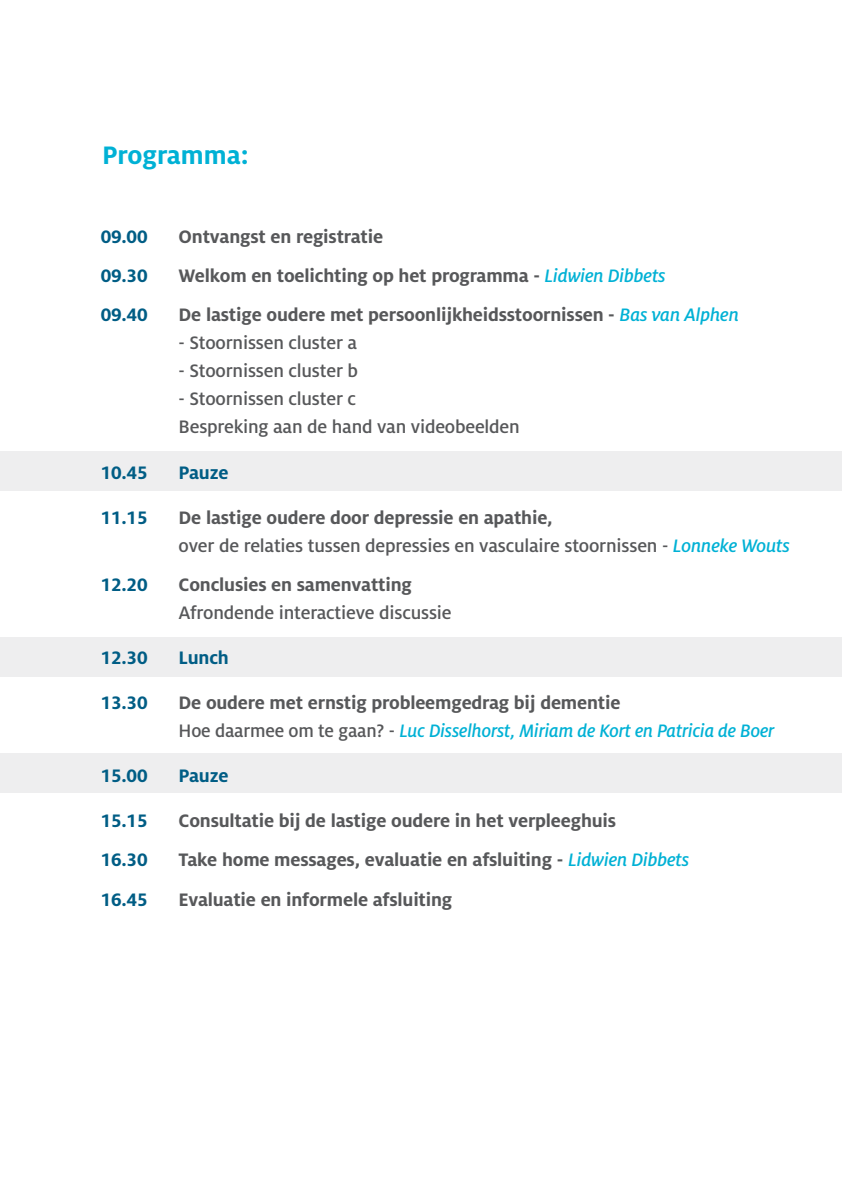
<style>
.page{position:relative;width:842px;height:1191px;background:#fff}
.page>*{position:absolute;margin:0;border:0;box-sizing:border-box;transform-origin:0 0}
.t1{font:700 28px "Milo OT";color:#00b1d5}
.t2{font:700 20px/28px "Milo OT";letter-spacing:-.01em;color:#57585a}
.t3{font:500 20px/28px "Milo OT";letter-spacing:-.01em;color:#57585a}
.t4{font:700 20px "Milo OT";letter-spacing:-.01em;color:#005d85}
.s1{font-weight:500;font-style:italic;color:#00b1d5}
.s2{font-weight:700}
.s3{font-style:italic;color:#00b1d5}
.s4{font-weight:500}
</style>
<div class="page">
<div style="left:0;top:451px;width:842px;height:40px;background:#eeeeef"></div>
<div style="left:0;top:637px;width:842px;height:40px;background:#eeeeef"></div>
<div style="left:0;top:753px;width:842px;height:40px;background:#eeeeef"></div>
<h1 class="t1" style="left:102px;top:139px;width:148px">Programma:</h1>
<p class="t4" style="left:101px;top:225px;width:48px">09.00</p>
<p class="t2" style="left:179px;top:222px;width:206px">Ontvangst en registratie</p>
<p class="t4" style="left:101px;top:264px;width:48px">09.30</p>
<p class="t2" style="left:179px;top:262px;width:489px">Welkom en toelichting op het programma - <span class="s1">Lidwien Dibbets</span></p>
<p class="t4" style="left:101px;top:304px;width:48px">09.40</p>
<p class="t2" style="left:179px;top:301px;width:562px">De lastige oudere met persoonlijkheidsstoornissen - <span class="s1">Bas van Alphen</span></p>
<p class="t3" style="left:179px;top:329px;width:180px">- Stoornissen cluster a</p>
<p class="t3" style="left:179px;top:357px;width:181px">- Stoornissen cluster b</p>
<p class="t3" style="left:179px;top:385px;width:343px">- Stoornissen cluster c<br>Bespreking aan de hand van videobeelden</p>
<p class="t4" style="left:101px;top:461px;width:48px">10.45</p>
<p class="t4" style="left:179px;top:461px;width:52px">Pauze</p>
<p class="t4" style="left:101px;top:506px;width:48px">11.15</p>
<p class="t3" style="left:179px;top:503px;width:613px"><span class="s2">De lastige oudere door depressie en apathie,<br></span>over de relaties tussen depressies en vasculaire stoornissen - <span class="s3">Lonneke Wouts</span></p>
<p class="t4" style="left:101px;top:573px;width:48px">12.20</p>
<p class="t2" style="left:179px;top:570px;width:235px">Conclusies en samenvatting</p>
<p class="t3" style="left:179px;top:599px;width:275px">Afrondende interactieve discussie</p>
<p class="t4" style="left:101px;top:646px;width:48px">12.30</p>
<p class="t4" style="left:179px;top:646px;width:52px">Lunch</p>
<p class="t4" style="left:101px;top:691px;width:48px">13.30</p>
<p class="t2" style="left:179px;top:688px;width:597px">De oudere met ernstig probleemgedrag bij dementie<br><span class="s4">Hoe daarmee om te gaan? -</span> <span class="s1">Luc Disselhorst, Miriam de Kort en Patricia de Boer</span></p>
<p class="t4" style="left:101px;top:764px;width:48px">15.00</p>
<p class="t4" style="left:179px;top:764px;width:52px">Pauze</p>
<p class="t4" style="left:101px;top:809px;width:48px">15.15</p>
<p class="t2" style="left:179px;top:806px;width:439px">Consultatie bij de lastige oudere in het verpleeghuis</p>
<p class="t4" style="left:101px;top:848px;width:48px">16.30</p>
<p class="t2" style="left:179px;top:846px;width:512px">Take home messages, evaluatie en afsluiting - <span class="s1">Lidwien Dibbets</span></p>
<p class="t4" style="left:101px;top:888px;width:48px">16.45</p>
<p class="t2" style="left:179px;top:885px;width:275px">Evaluatie en informele afsluiting</p>
</div>
